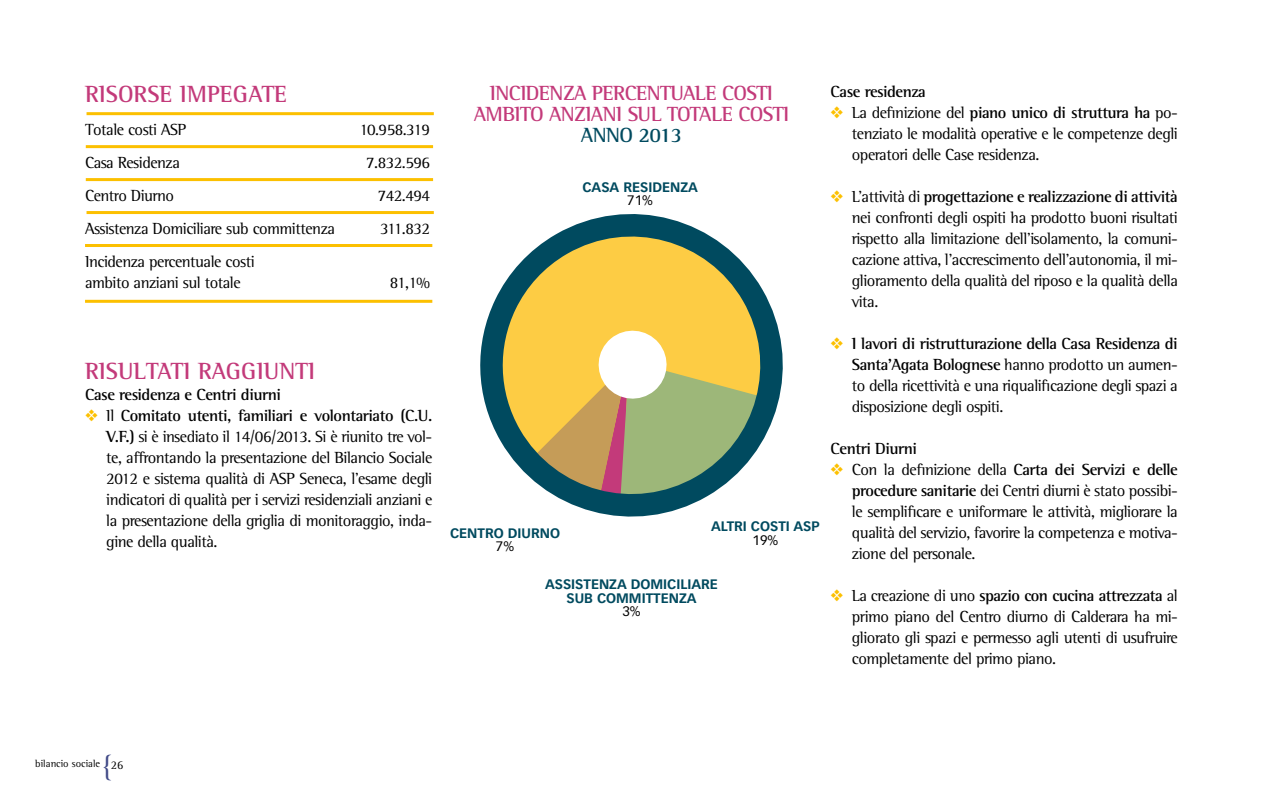
<style>
.page{position:relative;width:1263px;height:808px;background:#fff}
.page>*{position:absolute;margin:0;border:0;box-sizing:border-box;transform-origin:0 0}
.t1{font:30px "STIX General";color:#414a87}
.t2{font:700 24px "Rotis Semi Serif Std";color:#c33a7a}
.t3{font:700 21px/21px "Rotis Semi Serif Std";letter-spacing:-.03em;color:#c33a7a;text-align:center}
.t4{font:700 21px "Rotis Semi Serif Std";letter-spacing:-.03em;color:#004a5f}
.t5{font:16.5px/21px "Rotis Semi Serif Std";letter-spacing:-.03em;color:#000;text-align:justify}
.t6{font:700 16.5px "Rotis Semi Serif Std";letter-spacing:-.03em;color:#000}
.t7{font:700 13.5px/13.5px "Vectora LH";color:#004a5f;text-align:center}
.t8{font:13.5px "Vectora LH";color:#000}
.t9{font:12px "Rotis Semi Serif Std";color:#000}
.t10{font:10.5px "Rotis Semi Serif Std";color:#000}
.s1{color:#fcc000}
.s2{font-weight:700}
</style>
<div class="page">
<hr style="left:87px;top:112px;width:347px;height:3px;background:#fcc000">
<hr style="left:86px;top:145px;width:347px;height:3px;background:#fcc000">
<hr style="left:86px;top:178px;width:347px;height:3px;background:#fcc000">
<hr style="left:87px;top:211px;width:347px;height:3px;background:#fcc000">
<hr style="left:85px;top:244px;width:347px;height:3px;background:#fcc000">
<hr style="left:85px;top:300px;width:347px;height:3px;background:#fcc000">
<svg style="left:480px;top:214px;width:303px;height:303px"></svg>
<h2 class="t2" style="left:85px;top:79px;width:190px">RISORSE IMPEGATE</h2>
<p class="t5" style="left:85px;top:119px;width:103px">Totale costi ASP</p>
<p class="t5" style="left:360px;top:119px;width:72px">10.958.319</p>
<p class="t5" style="left:85px;top:152px;width:97px">Casa Residenza</p>
<p class="t5" style="left:366px;top:152px;width:65px">7.832.596</p>
<p class="t5" style="left:85px;top:185px;width:91px">Centro Diurno</p>
<p class="t5" style="left:378px;top:185px;width:54px">742.494</p>
<p class="t5" style="left:85px;top:218px;width:252px">Assistenza Domiciliare sub committenza</p>
<p class="t5" style="left:380px;top:218px;width:51px">311.832</p>
<p class="t5" style="left:85px;top:251px;width:171px">Incidenza percentuale costi ambito anziani sul totale</p>
<p class="t5" style="left:390px;top:272px;width:42px">81,1%</p>
<h2 class="t2" style="left:85px;top:357px;width:207px">RISULTATI RAGGIUNTI</h2>
<p class="t6" style="left:85px;top:385px;width:197px">Case residenza e Centri diurni</p>
<p class="t5" style="left:106px;top:405px;width:328px;text-indent:-21px"><span class="s1">❖</span> Il <span class="s2">Comitato utenti, familiari e volontariato (C.U.<br>V.F.)</span> si è insediato il 14/06/2013. Si è riunito tre vol&shy;te, affrontando la presentazione del Bilancio Sociale 2012 e sistema qualità di ASP Seneca, l’esame degli indicatori di qualità per i servizi residenziali anziani e la presentazione della griglia di monitoraggio, inda&shy;gine della qualità.</p>
<p class="t3" style="left:474px;top:82px;width:308px">IN CIDENZA PERCENTUALE COSTI<br>AMBITO ANZI ANI SUL TOTALE COSTI</p>
<p class="t4" style="left:581px;top:122px;width:103px">anno 2013</p>
<p class="t7" style="left:582px;top:180px;width:117px">CASA RESIDENZA</p>
<p class="t8" style="left:627px;top:193px;width:27px">71%</p>
<p class="t7" style="left:711px;top:520px;width:110px">ALTRI COSTI ASP</p>
<p class="t8" style="left:752px;top:532px;width:27px">19%</p>
<p class="t7" style="left:545px;top:577px;width:174px">ASSISTENZA DOMICILIARE<br>SUB COMMITTENZA</p>
<p class="t8" style="left:622px;top:603px;width:20px">3%</p>
<p class="t7" style="left:450px;top:526px;width:111px">CENTRO DIURNO</p>
<p class="t8" style="left:496px;top:538px;width:20px">7%</p>
<p class="t6" style="left:831px;top:81px;width:97px">Case residenza</p>
<p class="t5" style="left:852px;top:102px;width:328px;text-indent:-21px"><span class="s1">❖</span> La definizione del <span class="s2">piano unico di struttura ha</span> po&shy;tenziato le modalità operative e le competenze degli operatori delle Case residenza.</p>
<p class="t5" style="left:852px;top:186px;width:328px;text-indent:-21px"><span class="s1">❖</span> L’attività di <span class="s2">progettazione e realizzazione di attività </span>nei confronti degli ospiti ha prodotto buoni risultati rispetto alla limitazione dell’isolamento, la comuni&shy;cazione attiva, l’accrescimento dell’autonomia, il mi&shy;glioramento della qualità del riposo e la qualità della vita.</p>
<p class="t5" style="left:852px;top:333px;width:327px;text-indent:-21px"><span class="s1">❖</span> <span class="s2">I lavori di ristrutturazione della Casa Residenza di Santa’Agata Bolognese</span> hanno prodotto un aumen&shy;to della ricettività e una riqualificazione degli spazi a disposizione degli ospiti.</p>
<p class="t6" style="left:831px;top:438px;width:88px">Centri Diurni</p>
<p class="t5" style="left:852px;top:459px;width:328px;text-indent:-21px"><span class="s1">❖</span> Con la definizione della <span class="s2">Carta dei Servizi e delle procedure sanitarie</span> dei Centri diurni è stato possibi&shy;le semplificare e uniformare le attività, migliorare la qualità del servizio, favorire la competenza e motiva&shy;zione del personale.</p>
<p class="t5" style="left:852px;top:585px;width:328px;text-indent:-21px"><span class="s1">❖</span> La creazione di uno <span class="s2">spazio con cucina attrezzata</span> al primo piano del Centro diurno di Calderara ha mi&shy;gliorato gli spazi e permesso agli utenti di usufruire completamente del primo piano.</p>
<p class="t10" style="left:35px;top:758px;width:66px">bilancio sociale</p>
<h1 class="t1" style="left:100px;top:744px;width:16px">{</h1>
<p class="t9" style="left:111px;top:758px;width:14px">26</p>
</div>
